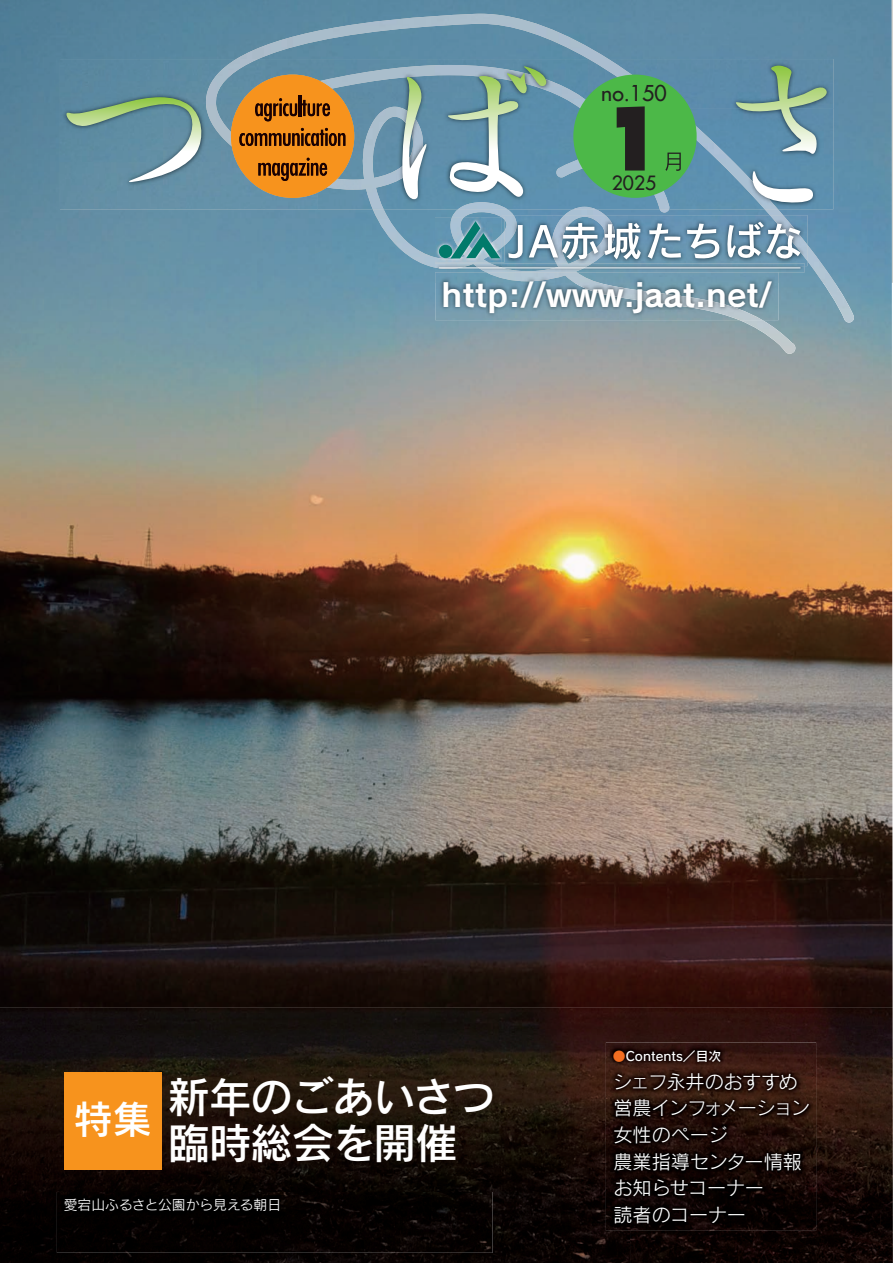
<style>
.page{position:relative;width:893px;height:1263px;background:#fff}
.page>*{position:absolute;margin:0;border:0;box-sizing:border-box;transform-origin:0 0}
.t1{font:800 85.05px "Futura Std";color:#231f20;scale:.85 1}
.t2{font:42.45px/45.8px "Rodin Pro DB";letter-spacing:-.025em;color:#fff}
.t3{font:39.3px "Rodin Pro DB";color:#fff}
.t4{font:31.95px "Rodin Pro B";color:#fff}
.t5{font:500 21.3px "Futura Std";color:#231f20}
.t6{font:19.2px/26.5px "Rodin Pro M";letter-spacing:-.02em;color:#fff}
.t7{font:19.2px "Rodin Pro M";color:#fff}
.t8{font:500 19.2px "Futura Std";color:#231f20}
.t9{font:13.8px "Rodin Pro M";color:#fff}
.t10{font:12.75px "Rodin Pro DB";color:#fff}
.s1{color:#f36e21}
</style>
<div class="page">
<img style="left:0;top:0;width:893px;height:1008px">
<img style="left:0;top:1008px;width:630px;height:255px">
<img style="left:630px;top:1008px;width:263px;height:50px">
<img style="left:788px;top:1058px;width:105px;height:205px">
<img style="left:630px;top:1231px;width:158px;height:32px">
<svg style="left:660px;top:209px;width:9px;height:3px"></svg>
<img style="left:236px;top:14px;width:372px;height:45px">
<img style="left:373px;top:209px;width:232px;height:49px">
<img style="left:765px;top:209px;width:52px;height:48px">
<img style="left:410px;top:257px;width:81px;height:11px">
<img style="left:807px;top:257px;width:47px;height:65px">
<img style="left:739px;top:320px;width:56px;height:34px">
<div style="left:64px;top:1072px;width:98px;height:98px;background:#f7931d"></div>
<img style="left:606px;top:1042px;width:210px;height:189px">
<img style="left:610px;top:1047px;width:203px;height:181px">
<img style="left:57px;top:1192px;width:436px;height:61px">
<img style="left:61px;top:1196px;width:429px;height:54px">
<div style="left:60px;top:59px;width:206px;height:150px;background:#608ca3"></div>
<div style="left:266px;top:59px;width:567px;height:49px;background:#5d8ba8"></div>
<div style="left:318px;top:108px;width:515px;height:101px;background:#5d90ae"></div>
<img style="left:266px;top:198px;width:52px;height:11px">
<img style="left:556px;top:154px;width:113px;height:55px">
<img style="left:320px;top:65px;width:269px;height:54px">
<img style="left:206px;top:59px;width:52px;height:51px">
<img style="left:361px;top:107px;width:52px;height:102px">
<img style="left:589px;top:59px;width:87px;height:36px">
<img style="left:207px;top:109px;width:24px;height:37px">
<img style="left:413px;top:201px;width:53px;height:8px">
<img style="left:691px;top:109px;width:40px;height:50px">
<img style="left:354px;top:179px;width:8px;height:11px">
<img style="left:465px;top:202px;width:42px;height:7px">
<img style="left:573px;top:207px;width:23px;height:2px">
<img style="left:716px;top:159px;width:62px;height:50px">
<img style="left:231px;top:75px;width:123px;height:123px">
<svg style="left:255px;top:98px;width:75px;height:23px;background:#a35b12"></svg>
<svg style="left:239px;top:128px;width:106px;height:18px;background:#975311"></svg>
<svg style="left:258px;top:158px;width:69px;height:23px;background:#a65d13"></svg>
<svg style="left:66px;top:97px;width:139px;height:85px;background:#70999f"></svg>
<svg style="left:402px;top:66px;width:145px;height:135px;background:#7ca3af"></svg>
<svg style="left:735px;top:66px;width:93px;height:138px;background:#759eac"></svg>
<div style="left:573px;top:75px;width:124px;height:123px;background:#4cb848;border-radius:50%"></div>
<svg style="left:665px;top:153px;width:16px;height:18px"></svg>
<img style="left:587px;top:266px;width:218px;height:6px">
<img style="left:435px;top:263px;width:152px;height:9px">
<hr style="left:439px;top:267px;width:361px;height:1px;background:#fff">
<img style="left:502px;top:215px;width:305px;height:48px">
<img style="left:502px;top:263px;width:303px;height:3px">
<img style="left:556px;top:263px;width:36px;height:3px">
<svg style="left:604px;top:223px;width:37px;height:38px"></svg>
<svg style="left:648px;top:223px;width:33px;height:36px"></svg>
<svg style="left:687px;top:222px;width:113px;height:39px"></svg>
<svg style="left:508px;top:225px;width:15px;height:33px"></svg>
<svg style="left:529px;top:223px;width:69px;height:36px"></svg>
<img style="left:435px;top:272px;width:344px;height:48px">
<img style="left:486px;top:272px;width:276px;height:48px">
<img style="left:486px;top:272px;width:91px;height:1px">
<img style="left:435px;top:217px;width:69px;height:45px">
<img style="left:502px;top:217px;width:2px;height:31px">
<div style="left:439px;top:245px;width:13px;height:13px;background:#017a6a;border-radius:50%"></div>
<svg style="left:450px;top:221px;width:50px;height:37px;background:#599ba3"></svg>
<p class="t5" style="left:601px;top:80px;width:67px">no.150</p>
<h1 class="t1" style="left:603px;top:85px;width:72px">1</h1>
<p class="t8" style="left:612px;top:171px;width:46px">2025</p>
<h3 class="t4" style="left:442px;top:273px;width:332px">http://www.jaat.net/</h3>
<h3 class="t3" style="left:73px;top:1093px;width:80px">特集</h3>
<h2 class="t2" style="left:168px;top:1073px;width:329px">新年のごあいさつ臨時総会を開催</h2>
<p class="t10" style="left:613px;top:1047px;width:110px"><span class="s1">●</span>Contents／目次</p>
<p class="t6" style="left:613px;top:1068px;width:199px">シェフ永井のおすすめ営農インフォメーション女性のページ<br>農業指導センター情報お知らせコーナー</p>
<p class="t9" style="left:64px;top:1196px;width:219px">愛宕山ふるさと公園から見える朝日</p>
<p class="t7" style="left:613px;top:1202px;width:134px">読者のコーナー</p>
</div>
